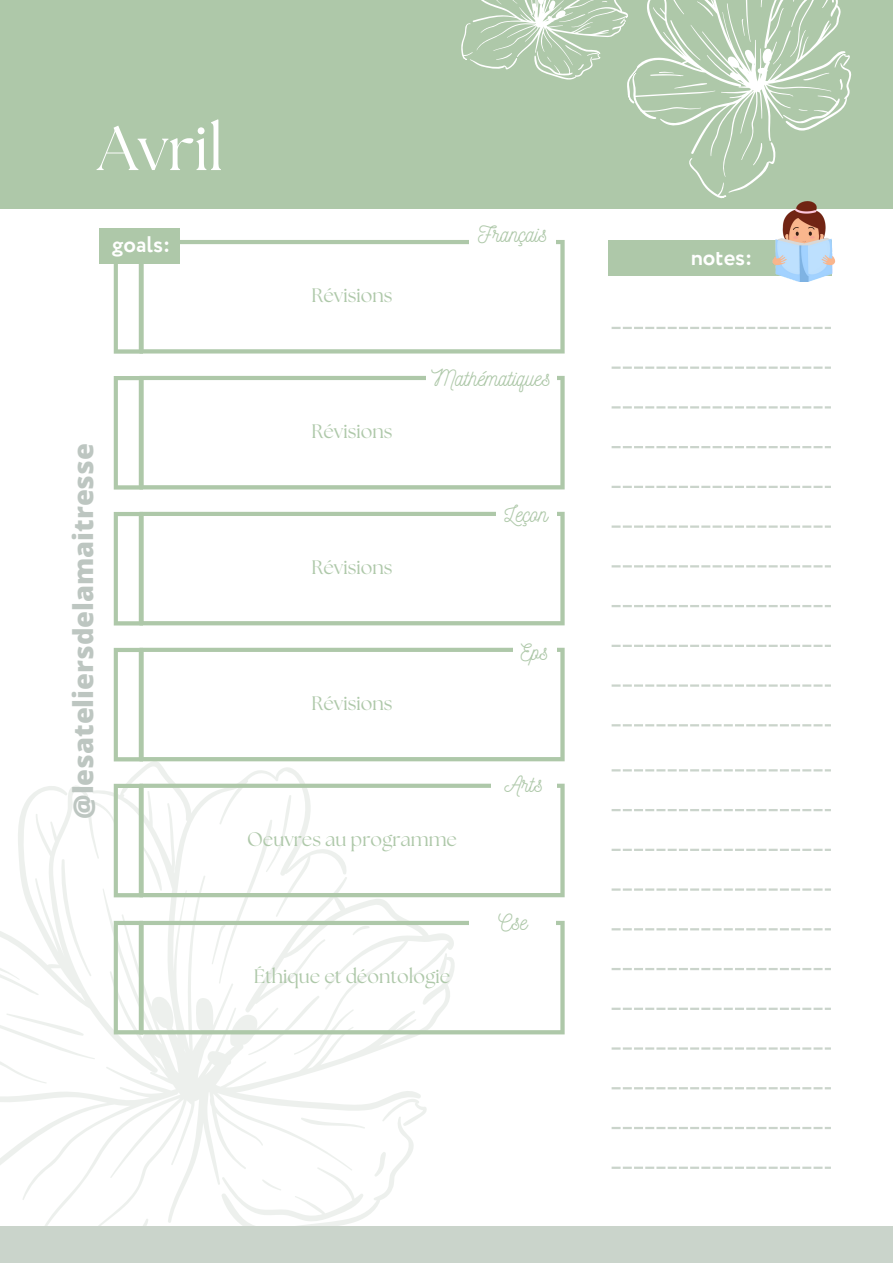
<style>
.page{position:relative;width:893px;height:1264px;background:#fff}
.page>*{position:absolute;margin:0;border:0;box-sizing:border-box;transform-origin:0 0}
.t1{font:62.7px "The Seasons";color:#fff}
.t2{font:800 27.3px "Open Sans";color:#bdc6c1}
.t3{font:22.5px "Nickainley";color:#aec8a9}
.t4{font:700 22.5px "Circe";color:#fff}
.t5{font:19.5px "The Seasons";color:#aec8a9}
</style>
<div class="page">
<div style="left:0;top:0;width:892px;height:208px;background:#aec8a9"></div>
<svg style="left:114px;top:264px;width:25px;height:89px"></svg>
<svg style="left:139px;top:240px;width:425px;height:113px"></svg>
<svg style="left:143px;top:512px;width:421px;height:113px"></svg>
<svg style="left:0;top:761px;width:454px;height:465px"></svg>
<svg style="left:143px;top:376px;width:421px;height:113px"></svg>
<svg style="left:143px;top:783px;width:421px;height:114px"></svg>
<svg style="left:139px;top:647px;width:425px;height:114px"></svg>
<div style="left:607px;top:240px;width:224px;height:36px;background:#aec8a9"></div>
<svg style="left:611px;top:366px;width:219px;height:3px"></svg>
<svg style="left:611px;top:327px;width:219px;height:2px"></svg>
<svg style="left:611px;top:446px;width:219px;height:2px"></svg>
<svg style="left:611px;top:565px;width:219px;height:2px"></svg>
<svg style="left:611px;top:684px;width:219px;height:2px"></svg>
<svg style="left:611px;top:406px;width:219px;height:2px"></svg>
<svg style="left:611px;top:525px;width:219px;height:2px"></svg>
<svg style="left:611px;top:486px;width:219px;height:2px"></svg>
<svg style="left:611px;top:605px;width:219px;height:2px"></svg>
<svg style="left:611px;top:724px;width:219px;height:2px"></svg>
<svg style="left:611px;top:644px;width:219px;height:3px"></svg>
<div style="left:0;top:1226px;width:892px;height:36px;background:#cad4cb"></div>
<svg style="left:590px;top:0;width:302px;height:209px"></svg>
<svg style="left:461px;top:0;width:189px;height:114px"></svg>
<div style="left:99px;top:228px;width:81px;height:36px;background:#aec8a9"></div>
<svg style="left:611px;top:809px;width:219px;height:2px"></svg>
<svg style="left:611px;top:769px;width:219px;height:2px"></svg>
<svg style="left:611px;top:888px;width:219px;height:2px"></svg>
<svg style="left:611px;top:1007px;width:219px;height:2px"></svg>
<svg style="left:611px;top:1127px;width:219px;height:2px"></svg>
<svg style="left:611px;top:848px;width:219px;height:3px"></svg>
<svg style="left:611px;top:968px;width:219px;height:2px"></svg>
<svg style="left:611px;top:928px;width:219px;height:2px"></svg>
<svg style="left:611px;top:1047px;width:219px;height:2px"></svg>
<svg style="left:611px;top:1166px;width:219px;height:2px"></svg>
<svg style="left:611px;top:1087px;width:219px;height:2px"></svg>
<div style="left:469px;top:213px;width:87px;height:42px;background:#fff"></div>
<svg style="left:114px;top:376px;width:29px;height:113px"></svg>
<svg style="left:114px;top:512px;width:29px;height:113px"></svg>
<svg style="left:114px;top:648px;width:29px;height:113px"></svg>
<div style="left:426px;top:356px;width:130px;height:42px;background:#fff"></div>
<div style="left:148px;top:547px;width:408px;height:42px;background:#fff"></div>
<div style="left:495px;top:492px;width:61px;height:42px;background:#fff"></div>
<svg style="left:114px;top:783px;width:29px;height:114px"></svg>
<div style="left:148px;top:683px;width:408px;height:43px;background:#fff"></div>
<div style="left:513px;top:631px;width:43px;height:41px;background:#fff"></div>
<div style="left:491px;top:763px;width:65px;height:41px;background:#fff"></div>
<div style="left:148px;top:411px;width:408px;height:43px;background:#fff"></div>
<div style="left:148px;top:275px;width:408px;height:43px;background:#fff"></div>
<svg style="left:143px;top:920px;width:421px;height:114px"></svg>
<svg style="left:114px;top:920px;width:29px;height:114px"></svg>
<div style="left:469px;top:900px;width:87px;height:42px;background:#fff"></div>
<img style="left:769px;top:199px;width:68px;height:82px">
<h1 class="t1" style="left:98px;top:120px;width:127px">Avril</h1>
<p class="t4" style="left:112px;top:229px;width:60px">goals:</p>
<h2 class="t2" style="left:64px;top:819px;width:377px;rotate:-90deg">@lesateliersdelamaitresse</h2>
<p class="t5" style="left:311px;top:286px;width:82px">Révisions</p>
<p class="t5" style="left:311px;top:422px;width:82px">Révisions</p>
<p class="t5" style="left:311px;top:558px;width:82px">Révisions</p>
<p class="t5" style="left:311px;top:694px;width:82px">Révisions</p>
<p class="t3" style="left:478px;top:220px;width:71px">Français</p>
<p class="t3" style="left:431px;top:363px;width:121px">Mathématiques</p>
<p class="t3" style="left:504px;top:499px;width:45px">Leçon</p>
<p class="t3" style="left:520px;top:638px;width:29px">Eps</p>
<p class="t3" style="left:504px;top:769px;width:40px">Arts</p>
<p class="t5" style="left:247px;top:830px;width:211px">Oeuvres au programme</p>
<p class="t5" style="left:254px;top:967px;width:198px">Éthique et déontologie</p>
<p class="t3" style="left:498px;top:907px;width:31px">Cse</p>
<p class="t4" style="left:690px;top:242px;width:63px">notes:</p>
</div>
